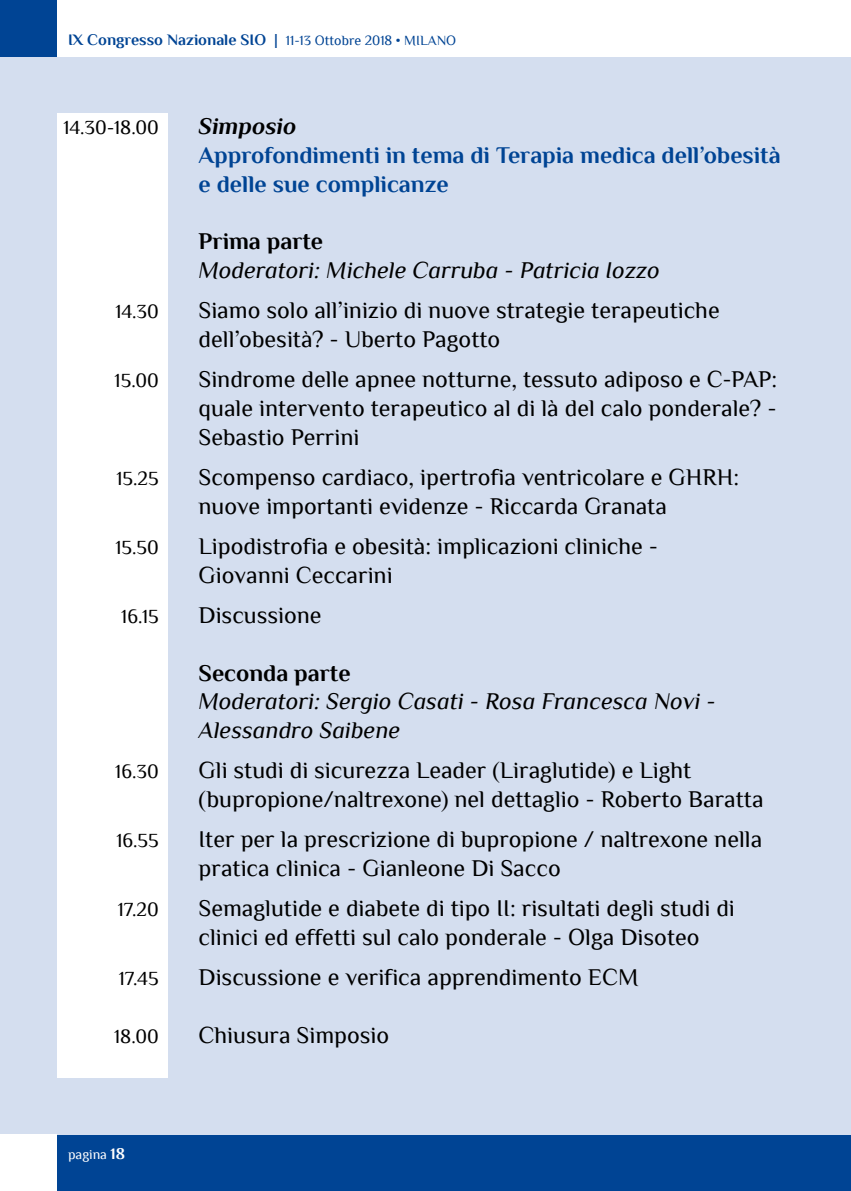
<style>
.page{position:relative;width:851px;height:1191px;background:#fff}
.page>*{position:absolute;margin:0;border:0;box-sizing:border-box;transform-origin:0 0}
.t1{font:24px/28.8px "Philosopher";color:#000}
.t2{font:italic 24px/28.8px "Philosopher";color:#000}
.t3{font:700 24px/28.8px "Philosopher";color:#004494}
.t4{font:700 24px "Philosopher";color:#000}
.t5{font:italic 700 24px "Philosopher";color:#000}
.t6{font:20px "Philosopher";color:#000}
.t7{font:700 16px "Philosopher";color:#004494}
.t8{font:14px "Philosopher";color:#fff}
.s1{font-weight:400}
.s2{font-weight:400;font-size:14px}
.s3{font-weight:700;font-size:16px}
</style>
<div class="page">
<div style="left:0;top:1134px;width:850px;height:57px;background:#004494"></div>
<div style="left:0;top:57px;width:850px;height:1077px;background:#d4deef"></div>
<div style="left:0;top:1134px;width:57px;height:57px;background:#fff"></div>
<div style="left:0;top:0;width:57px;height:57px;background:#004494"></div>
<div style="left:57px;top:113px;width:110px;height:964px;background:#fff"></div>
<p class="t7" style="left:68px;top:32px;width:389px">IX Congresso Nazionale SIO <span class="s1">|</span> <span class="s2">11-13 Ottobre 2018 • Milano</span></p>
<p class="t6" style="left:63px;top:117px;width:97px">14.30-18.00</p>
<p class="t5" style="left:198px;top:113px;width:99px">Simposio</p>
<p class="t3" style="left:57px;top:141px;width:54px">A</p>
<p class="t3" style="left:198px;top:141px;width:583px;text-indent:16px">pprofondimenti in tema di Terapia medica dell’obesità e delle sue complicanze</p>
<p class="t4" style="left:198px;top:229px;width:126px">Prima parte</p>
<p class="t2" style="left:198px;top:256px;width:463px">Moderatori: Michele Carruba - Patricia Iozzo</p>
<p class="t6" style="left:115px;top:301px;width:45px">14.30</p>
<p class="t1" style="left:198px;top:296px;width:522px">Siamo solo all’inizio di nuove strategie terapeutiche dell’obesità? - Uberto Pagotto</p>
<p class="t6" style="left:115px;top:370px;width:46px">15.00</p>
<p class="t1" style="left:198px;top:365px;width:580px;text-align:justify">Sindrome delle apnee notturne, tessuto adiposo e C-PAP: quale intervento terapeutico al di là del calo ponderale? - Sebastio Perrini</p>
<p class="t6" style="left:116px;top:468px;width:44px">15.25</p>
<p class="t1" style="left:198px;top:463px;width:542px">Scompenso cardiaco, ipertrofia ventricolare e GHRH: nuove importanti evidenze - Riccarda Granata</p>
<p class="t6" style="left:115px;top:537px;width:45px">15.50</p>
<p class="t1" style="left:198px;top:532px;width:461px">Lipodistrofia e obesità: implicazioni cliniche -<br>Giovanni Ceccarini</p>
<p class="t6" style="left:121px;top:606px;width:39px">16.15</p>
<p class="t1" style="left:198px;top:601px;width:124px">Discussione</p>
<p class="t4" style="left:198px;top:660px;width:153px">Seconda parte</p>
<p class="t2" style="left:198px;top:687px;width:518px">Moderatori: Sergio Casati - Rosa Francesca Novi -<br>Alessandro Saibene</p>
<p class="t6" style="left:115px;top:761px;width:45px">16.30</p>
<p class="t1" style="left:198px;top:756px;width:566px">Gli studi di sicurezza Leader (Liraglutide) e Light (bupropione/naltrexone) nel dettaglio - Roberto Baratta</p>
<p class="t6" style="left:116px;top:830px;width:44px">16.55</p>
<p class="t1" style="left:198px;top:825px;width:565px">Iter per la prescrizione di bupropione / naltrexone nella pratica clinica - Gianleone Di Sacco</p>
<p class="t6" style="left:118px;top:899px;width:43px">17.20</p>
<p class="t1" style="left:198px;top:894px;width:537px">Semaglutide e diabete di tipo II: risultati degli studi di clinici ed effetti sul calo ponderale - Olga Disoteo</p>
<p class="t6" style="left:119px;top:968px;width:42px">17.45</p>
<p class="t1" style="left:198px;top:963px;width:441px">Discussione e verifica apprendimento ECM</p>
<p class="t6" style="left:114px;top:1025px;width:46px">18.00</p>
<p class="t1" style="left:198px;top:1020px;width:192px">Chiusura Simposio</p>
<p class="t8" style="left:68px;top:1147px;width:58px">pagina <span class="s3">18</span></p>
</div>
